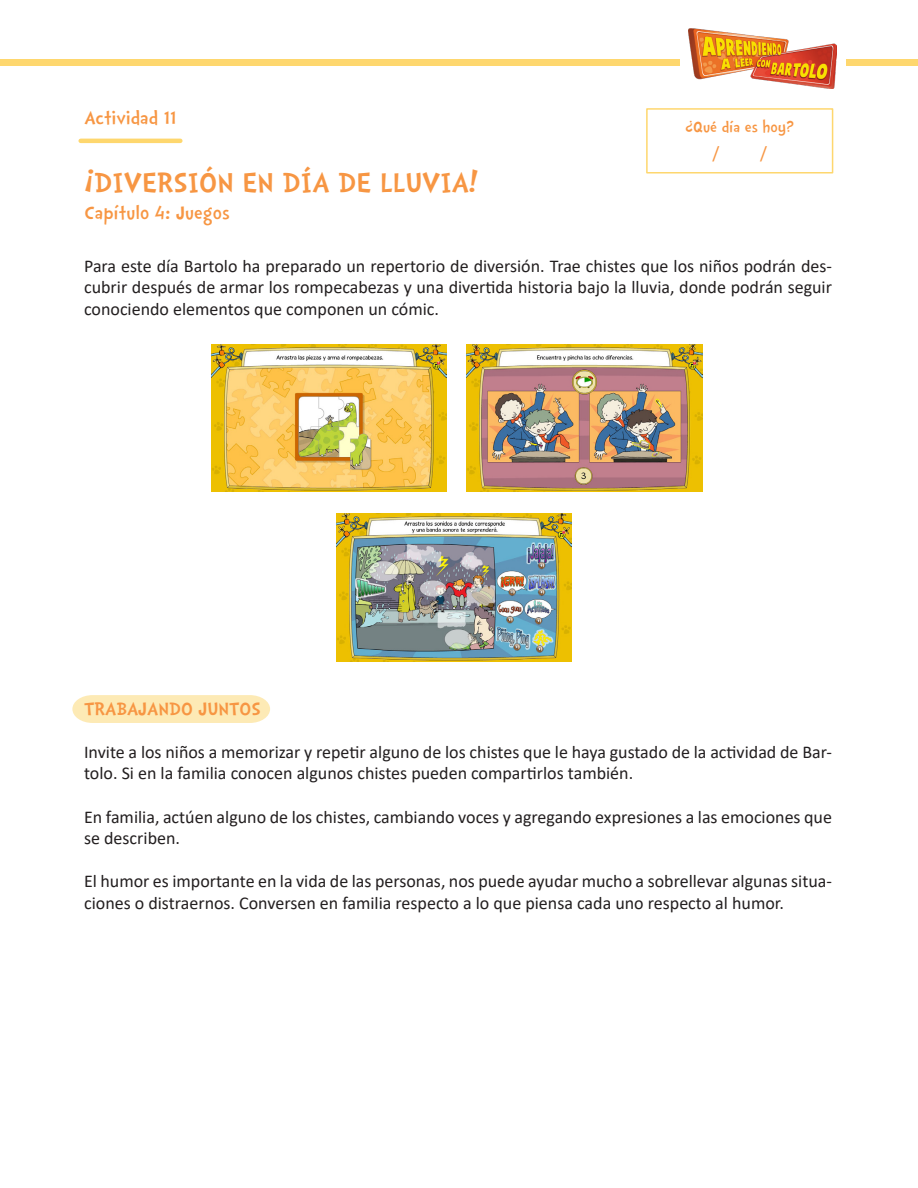
<style>
.page{position:relative;width:918px;height:1188px;background:#fff}
.page>*{position:absolute;margin:0;border:0;box-sizing:border-box;transform-origin:0 0}
.t1{font:300 34.5px "Doctor Soos";color:#f79643}
.t2{font:300 22.5px "Doctor Soos";color:#f79643}
.t3{font:18px/21.6px "Calibri";color:#231f20}
.t4{font:300 18px "Doctor Soos";color:#f79643}
.t5{font:18px "Calibri";color:#f79643}
</style>
<div class="page">
<div style="left:0;top:60px;width:680px;height:6px;background:#fed76e"></div>
<div style="left:847px;top:60px;width:71px;height:6px;background:#fed76e"></div>
<img style="left:689px;top:28px;width:147px;height:61px">
<div style="left:72px;top:695px;width:198px;height:28px;background:#fdeab5"></div>
<div style="left:646px;top:108px;width:187px;height:66px;border:2px solid #fed76e"></div>
<hr style="left:81px;top:139px;width:99px;height:4px;background:#fed76e">
<img style="left:211px;top:344px;width:236px;height:148px">
<img style="left:467px;top:344px;width:235px;height:148px">
<img style="left:336px;top:514px;width:236px;height:147px">
<p class="t2" style="left:85px;top:106px;width:94px">Actividad 11</p>
<p class="t4" style="left:685px;top:118px;width:111px">¿Qué día es hoy?</p>
<p class="t5" style="left:712px;top:140px;width:8px">/</p>
<p class="t5" style="left:760px;top:140px;width:8px">/</p>
<p class="t1" style="left:85px;top:165px;width:396px">¡DIVERSIÓN EN DÍA DE LLUVIA!</p>
<p class="t2" style="left:85px;top:201px;width:147px">Capítulo 4: Juegos</p>
<p class="t3" style="left:84px;top:255px;width:749px;text-align:justify">Para este día Bartolo ha preparado un repertorio de diversión. Trae chistes que los niños podrán des&shy;cubrir después de armar los rompecabezas y una divertida historia bajo la lluvia, donde podrán seguir conociendo elementos que componen un cómic.</p>
<p class="t2" style="left:84px;top:697px;width:178px">TRABAJANDO JUNTOS</p>
<p class="t3" style="left:84px;top:741px;width:749px">Invite a los niños a memorizar y repetir alguno de los chistes que le haya gustado de la actividad de Bar&shy;tolo. Si en la familia conocen algunos chistes pueden compartirlos también.</p>
<p class="t3" style="left:84px;top:805px;width:749px">En familia, actúen alguno de los chistes, cambiando voces y agregando expresiones a las emociones que se describen.</p>
<p class="t3" style="left:84px;top:870px;width:749px">El humor es importante en la vida de las personas, nos puede ayudar mucho a sobrellevar algunas situa&shy;ciones o distraernos. Conversen en familia respecto a lo que piensa cada uno respecto al humor.</p>
</div>
